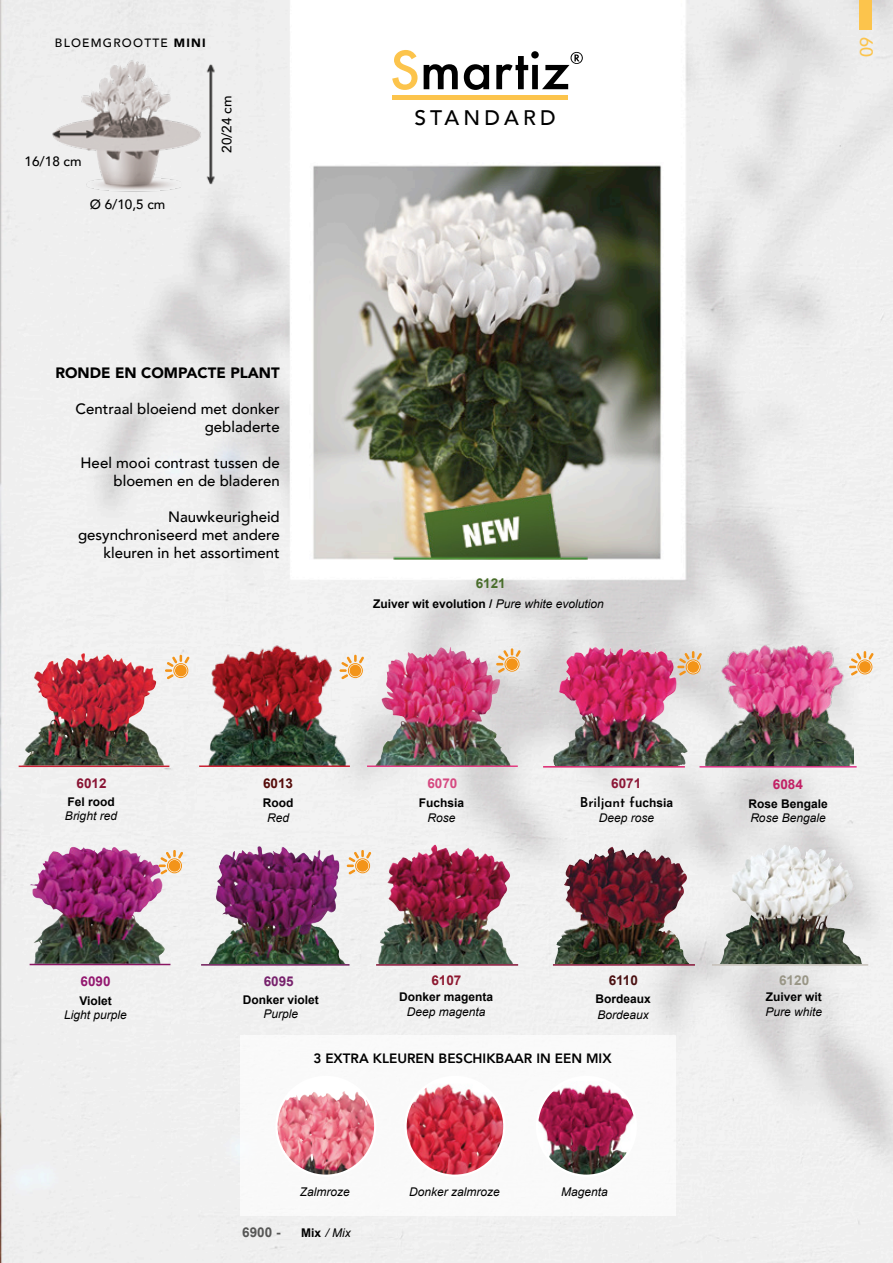
<style>
.page{position:relative;width:893px;height:1263px;background:#fff}
.page>*{position:absolute;margin:0;border:0;box-sizing:border-box;transform-origin:0 0}
.t1{font:500 21px "Avenir";letter-spacing:.2em;color:#000}
.t2{font:500 18px "Avenir";color:#fcc44c}
.t3{font:500 15px/18px "Avenir";color:#000;text-align:right}
.t4{font:900 15px "Avenir";color:#000}
.t5{font:800 13.5px "Avenir";color:#000}
.t6{font:500 13.5px "Avenir";color:#000}
.t7{font:600 13.5px "Josefin Sans";color:#000}
.t8{font:700 13.5px "Arial";color:#575756}
.t9{font:700 13.5px "Arial";color:#560c0a}
.t10{font:700 13.5px "Arial";color:#d64a81}
.t11{font:700 13.5px "Arial";color:#8c1737}
.t12{font:700 13.5px "Arial";color:#c22065}
.t13{font:700 13.5px "Arial";color:#931870}
.t14{font:700 13.5px "Arial";color:#77216c}
.t15{font:700 13.5px "Arial";color:#8d1830}
.t16{font:700 13.5px "Arial";color:#4b1112}
.t17{font:700 13.5px "Arial";color:#999686}
.t18{font:700 13.5px "Arial";color:#891333}
.t19{font:700 13.5px "Arial";color:#496d2b}
.t20{font:italic 12px "Arial";color:#000}
.t21{font:700 12px "Arial";color:#000}
.t22{font:500 12px "Avenir";letter-spacing:.1em;color:#000}
.s1{font-weight:900}
.s2{font-weight:400;font-style:italic}
.s3{font-family:"Arial";font-weight:700;font-size:12px}
.s4{font-weight:700;font-style:normal}
</style>
<div class="page">
<img style="left:0;top:0;width:893px;height:1263px">
<div style="left:859px;top:0;width:13px;height:30px;background:#fcc44c"></div>
<img style="left:182px;top:614px;width:181px;height:151px">
<img style="left:375px;top:646px;width:136px;height:119px">
<img style="left:559px;top:647px;width:35px;height:81px">
<img style="left:705px;top:645px;width:149px;height:121px">
<img style="left:29px;top:847px;width:54px;height:80px">
<img style="left:209px;top:846px;width:137px;height:118px">
<img style="left:378px;top:844px;width:135px;height:120px">
<img style="left:555px;top:847px;width:134px;height:117px">
<img style="left:719px;top:848px;width:143px;height:116px">
<hr style="left:30px;top:964px;width:140px;height:1px;background:#8a1663">
<hr style="left:199px;top:765px;width:151px;height:2px;background:#ca2032">
<hr style="left:367px;top:765px;width:151px;height:2px;background:#e43c80">
<hr style="left:201px;top:964px;width:148px;height:1px;background:#6f1b59">
<hr style="left:376px;top:964px;width:142px;height:2px;background:#861437">
<hr style="left:553px;top:964px;width:142px;height:2px;background:#861437">
<hr style="left:543px;top:766px;width:142px;height:1px;background:#dd256f">
<hr style="left:699px;top:766px;width:158px;height:1px;background:#e13489">
<hr style="left:712px;top:964px;width:156px;height:2px;background:#c5bfb7">
<img style="left:21px;top:653px;width:143px;height:112px">
<hr style="left:19px;top:765px;width:150px;height:2px;background:#ca2032">
<svg style="left:165px;top:655px;width:25px;height:24px"></svg>
<svg style="left:339px;top:655px;width:25px;height:24px"></svg>
<svg style="left:496px;top:648px;width:25px;height:25px"></svg>
<svg style="left:677px;top:651px;width:25px;height:25px"></svg>
<svg style="left:849px;top:651px;width:25px;height:25px"></svg>
<svg style="left:159px;top:850px;width:24px;height:24px"></svg>
<svg style="left:347px;top:850px;width:24px;height:24px"></svg>
<div style="left:240px;top:1035px;width:436px;height:181px;background:#fff"></div>
<img style="left:278px;top:1091px;width:95px;height:83px">
<div style="left:275px;top:1076px;width:101px;height:101px;border:2px solid #fff;border-radius:50%"></div>
<img style="left:539px;top:1084px;width:95px;height:90px">
<div style="left:536px;top:1076px;width:101px;height:101px;border:2px solid #fff;border-radius:50%"></div>
<img style="left:406px;top:1077px;width:98px;height:99px;border-radius:49px">
<div style="left:404px;top:1076px;width:101px;height:101px;border:2px solid #fff;border-radius:50%"></div>
<img style="left:391px;top:486px;width:198px;height:76px">
<svg style="left:392px;top:50px;width:26px;height:40px"></svg>
<svg style="left:424px;top:64px;width:34px;height:25px"></svg>
<svg style="left:464px;top:64px;width:25px;height:26px"></svg>
<svg style="left:496px;top:51px;width:87px;height:38px"></svg>
<hr style="left:393px;top:96px;width:175px;height:4px;background:#fcc44c">
<img style="left:48px;top:51px;width:173px;height:144px">
<p class="t22" style="left:55px;top:32px;width:152px">BLOEMGROOTTE <span class="s1">MINI</span></p>
<p class="t6" style="left:25px;top:149px;width:59px">16/18 cm</p>
<p class="t6" style="left:90px;top:193px;width:77px">Ø 6/10,5 cm</p>
<p class="t6" style="left:215px;top:153px;width:59px;rotate:-90deg">20/24 cm</p>
<p class="t4" style="left:55px;top:359px;width:226px">RONDE EN COMPACTE PLANT</p>
<p class="t3" style="left:76px;top:398px;width:206px">Centraal bloeiend met donker gebladerte</p>
<p class="t3" style="left:81px;top:452px;width:201px">Heel mooi contrast tussen de bloemen en de bladeren</p>
<p class="t3" style="left:168px;top:506px;width:113px">Nauwkeurigheid</p>
<p class="t3" style="left:78px;top:524px;width:203px">gesynchroniseerd met andere kleuren in het assortiment</p>
<p class="t1" style="left:414px;top:100px;width:143px">STANDARD</p>
<p class="t19" style="left:476px;top:574px;width:32px">6121</p>
<p class="t21" style="left:373px;top:596px;width:232px">Zuiver wit evolution / <span class="s2">Pure white evolution</span></p>
<p class="t2" style="left:851px;top:57px;width:22px;rotate:-90deg">09</p>
<p class="t18" style="left:77px;top:774px;width:32px">6012</p>
<p class="t21" style="left:67px;top:794px;width:49px">Fel rood</p>
<p class="t20" style="left:65px;top:808px;width:54px">Bright red</p>
<p class="t9" style="left:263px;top:775px;width:32px">6013</p>
<p class="t10" style="left:427px;top:774px;width:32px">6070</p>
<p class="t11" style="left:611px;top:775px;width:32px">6071</p>
<p class="t12" style="left:773px;top:775px;width:32px">6084</p>
<p class="t21" style="left:263px;top:795px;width:32px">Rood</p>
<p class="t20" style="left:267px;top:810px;width:24px">Red</p>
<p class="t21" style="left:419px;top:795px;width:47px">Fuchsia</p>
<p class="t20" style="left:427px;top:810px;width:30px">Rose</p>
<p class="t7" style="left:580px;top:791px;width:95px">Briljant f<span class="s3">uchsia</span></p>
<p class="t20" style="left:599px;top:810px;width:57px">Deep rose</p>
<p class="t21" style="left:748px;top:795px;width:81px">Rose Bengale</p>
<p class="t20" style="left:750px;top:810px;width:77px">Rose Bengale</p>
<p class="t13" style="left:81px;top:972px;width:32px">6090</p>
<p class="t14" style="left:264px;top:973px;width:32px">6095</p>
<p class="t15" style="left:431px;top:971px;width:32px">6107</p>
<p class="t16" style="left:609px;top:971px;width:31px">6110</p>
<p class="t17" style="left:779px;top:971px;width:32px">6120</p>
<p class="t21" style="left:79px;top:992px;width:34px">Violet</p>
<p class="t20" style="left:64px;top:1007px;width:64px">Light purple</p>
<p class="t21" style="left:243px;top:991px;width:78px">Donker violet</p>
<p class="t20" style="left:263px;top:1006px;width:36px">Purple</p>
<p class="t21" style="left:399px;top:989px;width:96px">Donker magenta</p>
<p class="t20" style="left:407px;top:1004px;width:80px">Deep magenta</p>
<p class="t21" style="left:595px;top:991px;width:57px">Bordeaux</p>
<p class="t20" style="left:597px;top:1007px;width:53px">Bordeaux</p>
<p class="t5" style="left:313px;top:1048px;width:300px">3 EXTRA KLEUREN BESCHIKBAAR IN EEN MIX</p>
<p class="t8" style="left:242px;top:1223px;width:40px">6900 -</p>
<p class="t20" style="left:300px;top:1184px;width:52px">Zalmroze</p>
<p class="t20" style="left:409px;top:1184px;width:92px">Donker zalmroze</p>
<p class="t20" style="left:561px;top:1184px;width:48px">Magenta</p>
<p class="t20" style="left:301px;top:1225px;width:51px"><span class="s4">Mix</span> / Mix</p>
<p class="t21" style="left:766px;top:989px;width:58px">Zuiver wit</p>
<p class="t20" style="left:765px;top:1004px;width:58px">Pure white</p>
</div>
